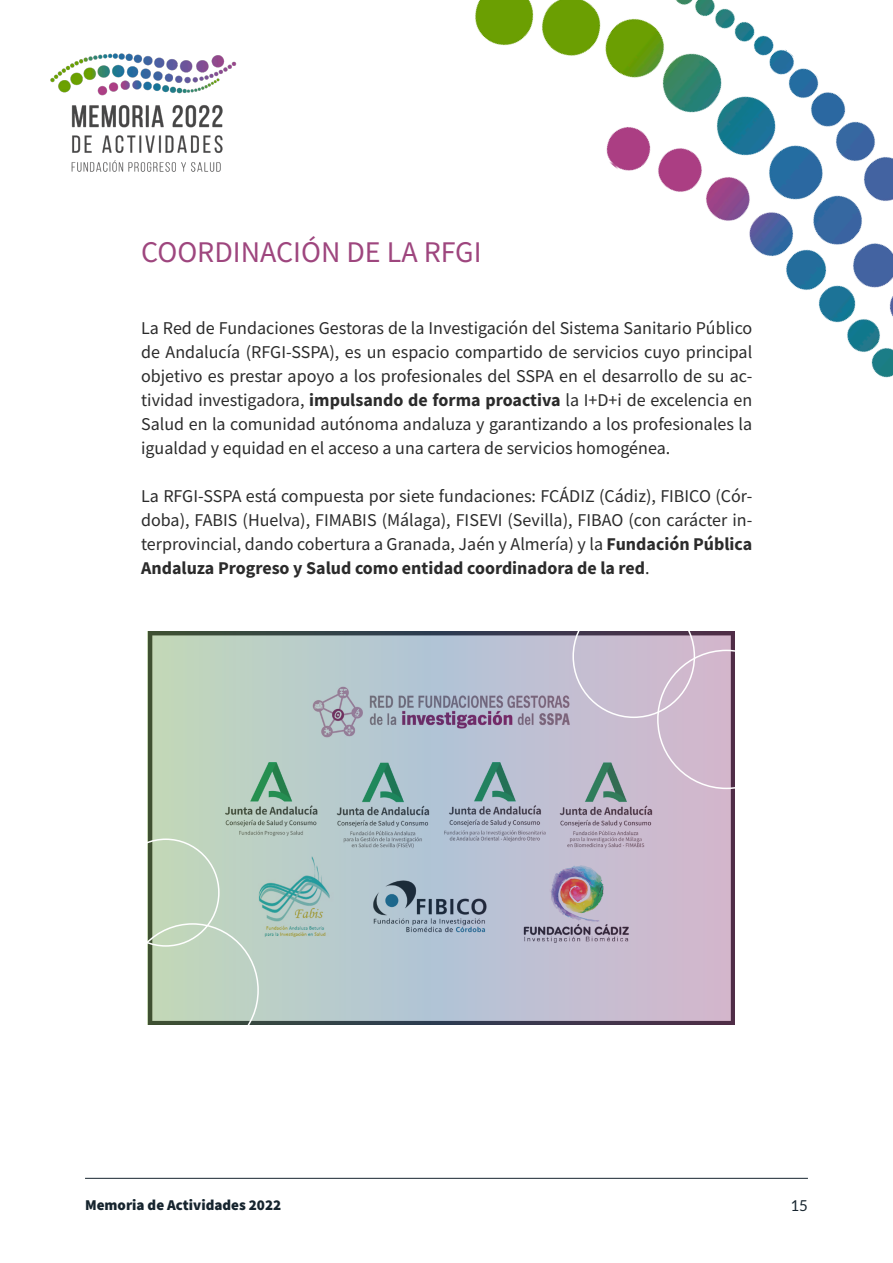
<style>
.page{position:relative;width:893px;height:1263px;background:#fff}
.page>*{position:absolute;margin:0;border:0;box-sizing:border-box;transform-origin:0 0}
.t1{font:30px "Source Sans Pro";color:#9e467e}
.t2{font:18px/24px "Source Sans Pro";color:#2b2b2b;text-align:justify}
.t3{font:900 15px "Source Sans Pro";color:#16242e}
.t4{font:15px "Lato";color:#16242e}
.s1{font-weight:700}
</style>
<div class="page">
<hr style="left:85px;top:1178px;width:723px;height:1px;background:#16242e">
<img style="left:50px;top:53px;width:187px;height:119px">
<svg style="left:148px;top:632px;width:586px;height:392px;background:#b5bcc2"></svg>
<div style="left:572px;top:595px;width:123px;height:123px;border:2px solid #fff;border-radius:50%"></div>
<div style="left:112px;top:838px;width:108px;height:109px;border:2px solid #fff;border-radius:50%"></div>
<img style="left:475px;top:0;width:418px;height:378px">
<h1 class="t1" style="left:141px;top:232px;width:342px">COORDINACIÓN DE LA RFGI</h1>
<p class="t2" style="left:141px;top:315px;width:613px">La Red de Fundaciones Gestoras de la Investigación del Sistema Sanitario Público de Andalucía (RFGI-SSPA), es un espacio compartido de servicios cuyo principal objetivo es prestar apoyo a los profesionales del SSPA en el desarrollo de su ac&shy;tividad investigadora, <span class="s1">impulsando de forma proactiva</span> la I+D+i de excelencia en Salud en la comunidad autónoma andaluza y garantizando a los profesionales la igualdad y equidad en el acceso a una cartera de servicios homogénea.</p>
<p class="t2" style="left:141px;top:483px;width:613px">La RFGI-SSPA está compuesta por siete fundaciones: FCÁDIZ (Cádiz), FIBICO (Cór&shy;doba), FABIS (Huelva), FIMABIS (Málaga), FISEVI (Sevilla), FIBAO (con carácter in&shy;terprovincial, dando cobertura a Granada, Jaén y Almería) y la <span class="s1">Fundación Pública Andaluza Progreso y Salud como entidad coordinadora de la red</span>.</p>
<p class="t3" style="left:85px;top:1195px;width:198px">Memoria de Actividades 2022</p>
<p class="t4" style="left:790px;top:1197px;width:19px">15</p>
</div>
